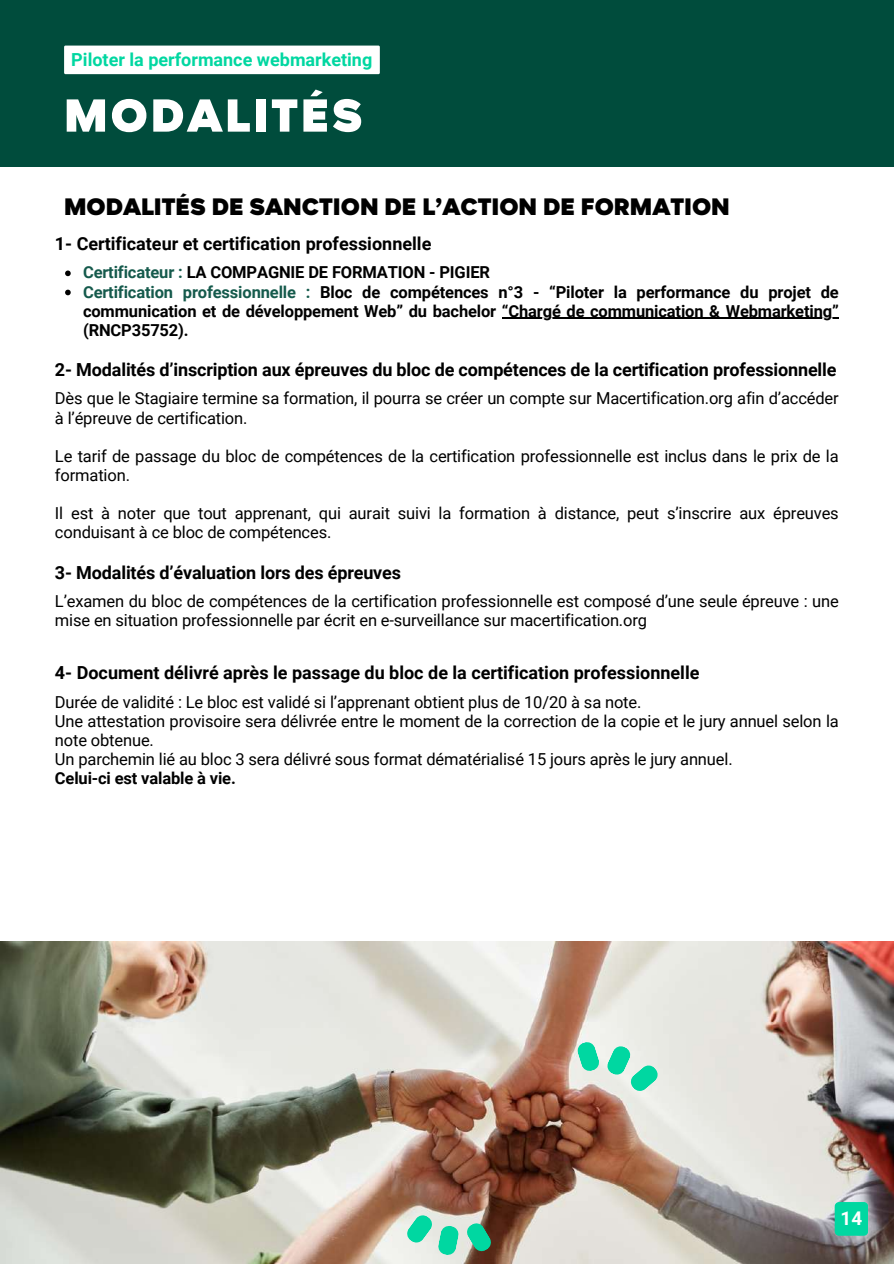
<style>
.page{position:relative;width:894px;height:1264px;background:#fff}
.page>*{position:absolute;margin:0;border:0;box-sizing:border-box;transform-origin:0 0}
.t1{font:900 52.5px "Magenos";letter-spacing:.055em;color:#fff}
.t2{font:900 27px "Magenos";color:#000}
.t3{font:700 18.9px "Roboto";color:#fff}
.t4{font:700 18px "Roboto";letter-spacing:-.01em;color:#000}
.t5{font:700 18px "Roboto";color:#00d7a1}
.t6{font:16.5px/19.2px "Roboto";letter-spacing:-.01em;color:#000}
.t7{font:700 16.5px/19.2px "Roboto";letter-spacing:-.01em;color:#000}
.s1{color:#155a4c}
</style>
<div class="page">
<div style="left:0;top:0;width:893px;height:167px;background:#004c3c"></div>
<div style="left:64px;top:46px;width:316px;height:28px;background:#fff"></div>
<svg style="left:65px;top:270px;width:6px;height:6px"></svg>
<svg style="left:65px;top:290px;width:6px;height:5px"></svg>
<hr style="left:501px;top:318px;width:337px;height:1px;background:#000">
<img style="left:0;top:941px;width:893px;height:322px">
<svg style="left:438px;top:1225px;width:20px;height:30px"></svg>
<svg style="left:607px;top:1046px;width:50px;height:45px;background:#8ee4cb"></svg>
<svg style="left:407px;top:1215px;width:25px;height:27px"></svg>
<svg style="left:577px;top:1041px;width:22px;height:30px"></svg>
<svg style="left:466px;top:1222px;width:25px;height:29px"></svg>
<div style="left:834px;top:1201px;width:33px;height:34px;background:#00d7a1;border-radius:4px"></div>
<p class="t5" style="left:71px;top:49px;width:302px">Piloter la performance webmarketing</p>
<h1 class="t1" style="left:64px;top:88px;width:300px">MODALITÉS</h1>
<h2 class="t2" style="left:64px;top:192px;width:667px">MODALITÉS DE SANCTION DE L’ACTION DE FORMATION</h2>
<p class="t4" style="left:55px;top:233px;width:378px">1- Certificateur et certification professionnelle</p>
<p class="t7" style="left:83px;top:263px;width:757px"><span class="s1">Certificateur :</span> LA COMPAGNIE DE FORMATION - PIGIER<br><span class="s1">Certification professionnelle :</span> Bloc de compétences n°3 - “Piloter la performance du projet de communication et de développement Web” du bachelor “Chargé de communication &amp; Webmarketing” (RNCP35752).</p>
<p class="t4" style="left:55px;top:359px;width:782px">2- Modalités d’inscription aux épreuves du bloc de compétences de la certification professionnelle</p>
<p class="t6" style="left:55px;top:389px;width:785px">Dès que le Stagiaire termine sa formation, il pourra se créer un compte sur Macertification.org afin d’accéder à l’épreuve de certification.</p>
<p class="t6" style="left:55px;top:446px;width:785px">Le tarif de passage du bloc de compétences de la certification professionnelle est inclus dans le prix de la formation.</p>
<p class="t6" style="left:55px;top:504px;width:785px">Il est à noter que tout apprenant, qui aurait suivi la formation à distance, peut s’inscrire aux épreuves conduisant à ce bloc de compétences.</p>
<p class="t4" style="left:55px;top:562px;width:347px">3- Modalités d’évaluation lors des épreuves</p>
<p class="t6" style="left:55px;top:592px;width:785px">L’examen du bloc de compétences de la certification professionnelle est composé d’une seule épreuve : une mise en situation professionnelle par écrit en e-surveillance sur macertification.org</p>
<p class="t4" style="left:55px;top:662px;width:646px">4- Document délivré après le passage du bloc de la certification professionnelle</p>
<p class="t6" style="left:55px;top:692px;width:785px">Durée de validité : Le bloc est validé si l’apprenant obtient plus de 10/20 à sa note.<br>Une attestation provisoire sera délivrée entre le moment de la correction de la copie et le jury annuel selon la note obtenue.<br>Un parchemin lié au bloc 3 sera délivré sous format dématérialisé 15 jours après le jury annuel.</p>
<p class="t7" style="left:55px;top:768px;width:182px">Celui-ci est valable à vie.</p>
<p class="t3" style="left:840px;top:1207px;width:23px">14</p>
</div>
